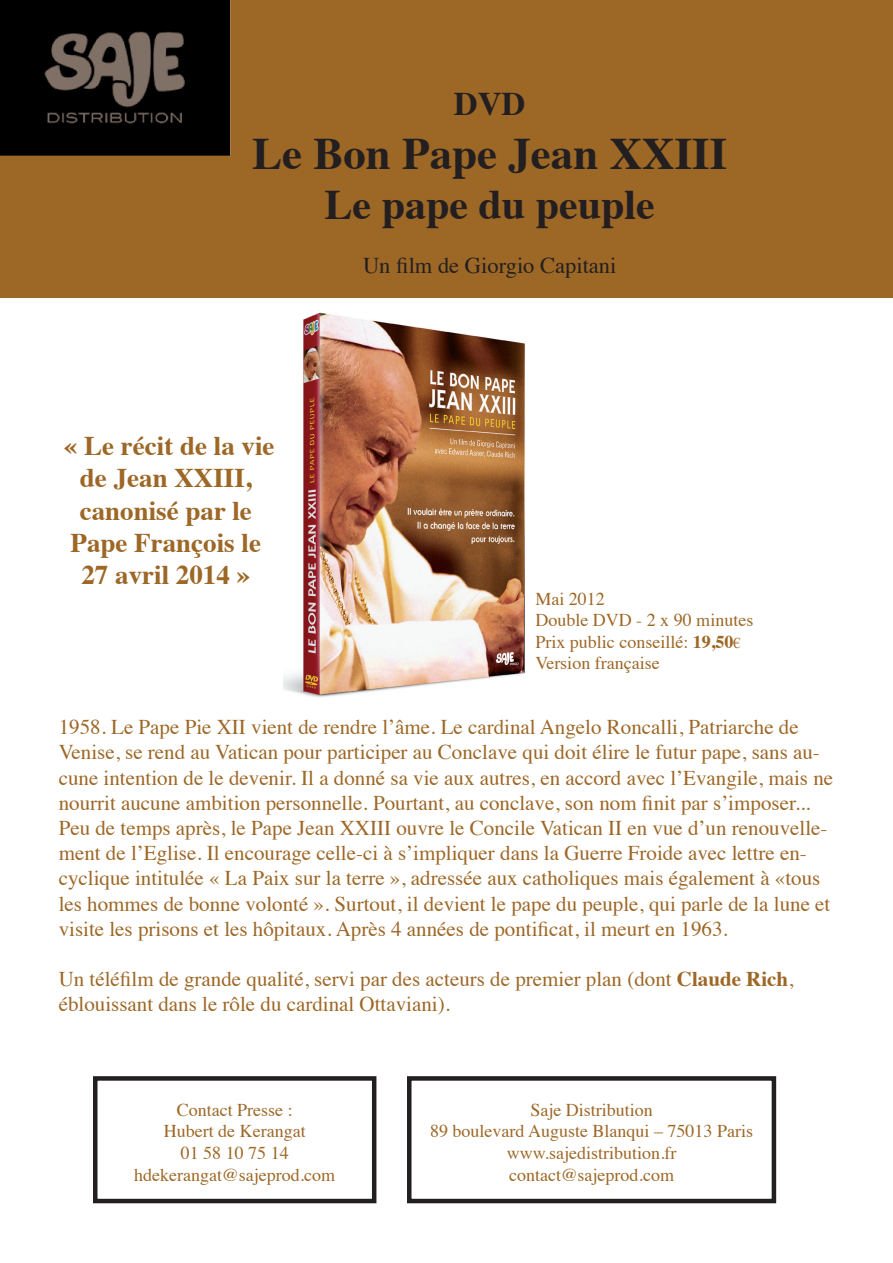
<style>
.page{position:relative;width:893px;height:1263px;background:#fff}
.page>*{position:absolute;margin:0;border:0;box-sizing:border-box;transform-origin:0 0}
.t1{font:700 45px "Times";color:#231f20}
.t2{font:700 42px "Times";color:#231f20}
.t3{font:700 33px "Times";color:#231f20}
.t4{font:700 27px/32.4px "Times";color:#9d6726;text-align:center}
.t5{font:22.5px "Times";color:#231f20}
.t6{font:21px/25.2px "Times";color:#9d6726}
.t7{font:18px/21.6px "Times";color:#9d6726;text-align:center}
.s1{font-weight:700}
.s2{font-family:"Times New Roman";font-size:15px}
</style>
<div class="page">
<div style="left:0;top:0;width:893px;height:298px;background:#9d6726"></div>
<img style="left:0;top:0;width:230px;height:156px">
<img style="left:283px;top:312px;width:242px;height:385px">
<div style="left:93px;top:1076px;width:283px;height:127px;border:4px solid #231f20"></div>
<div style="left:407px;top:1076px;width:369px;height:127px;border:4px solid #231f20"></div>
<h3 class="t3" style="left:454px;top:72px;width:73px">DVD</h3>
<h1 class="t1" style="left:252px;top:110px;width:477px">Le Bon Pape Jean XXIII</h1>
<h2 class="t2" style="left:325px;top:165px;width:332px">Le pape du peuple</h2>
<p class="t5" style="left:363px;top:244px;width:255px">Un film de Giorgio Capitani</p>
<p class="t4" style="left:64px;top:427px;width:212px">« Le récit de la vie de Jean XXIII, canonisé par le<br>Pape François le<br>27 avril 2014 »</p>
<p class="t7" style="left:535px;top:586px;width:219px;text-align:left">Mai 2012<br>Double DVD - 2 x 90 minutes<br>Prix public conseillé: <span class="s1">19,50</span><span class="s2">€<br></span>Version française</p>
<p class="t6" style="left:59px;top:713px;width:776px">1958. Le Pape Pie XII vient de rendre l’âme. Le cardinal Angelo Roncalli, Patriarche de Venise, se rend au Vatican pour participer au Conclave qui doit élire le futur pape, sans au&shy;cune intention de le devenir. Il a donné sa vie aux autres, en accord avec l’Evangile, mais ne nourrit aucune ambition personnelle. Pourtant, au conclave, son nom finit par s’imposer...<br>Peu de temps après, le Pape Jean XXIII ouvre le Concile Vatican II en vue d’un renouvelle&shy;ment de l’Eglise. Il encourage celle-ci à s’impliquer dans la Guerre Froide avec lettre en&shy;cyclique intitulée « La Paix sur la terre », adressée aux catholiques mais également à «tous les hommes de bonne volonté ». Surtout, il devient le pape du peuple, qui parle de la lune et visite les prisons et les hôpitaux. Après 4 années de pontificat, il meurt en 1963.</p>
<p class="t6" style="left:59px;top:965px;width:736px">Un téléfilm de grande qualité, servi par des acteurs de premier plan (dont <span class="s1">Claude Rich</span>, éblouissant dans le rôle du cardinal Ottaviani).</p>
<p class="t7" style="left:134px;top:1097px;width:203px">Contact Presse :<br>Hubert de Kerangat<br>01 58 10 75 14 hdekerangat@sajeprod.com</p>
<p class="t7" style="left:430px;top:1097px;width:324px">Saje Distribution<br>89 boulevard Auguste Blanqui – 75013 Paris www.sajedistribution.fr contact@sajeprod.com</p>
</div>
